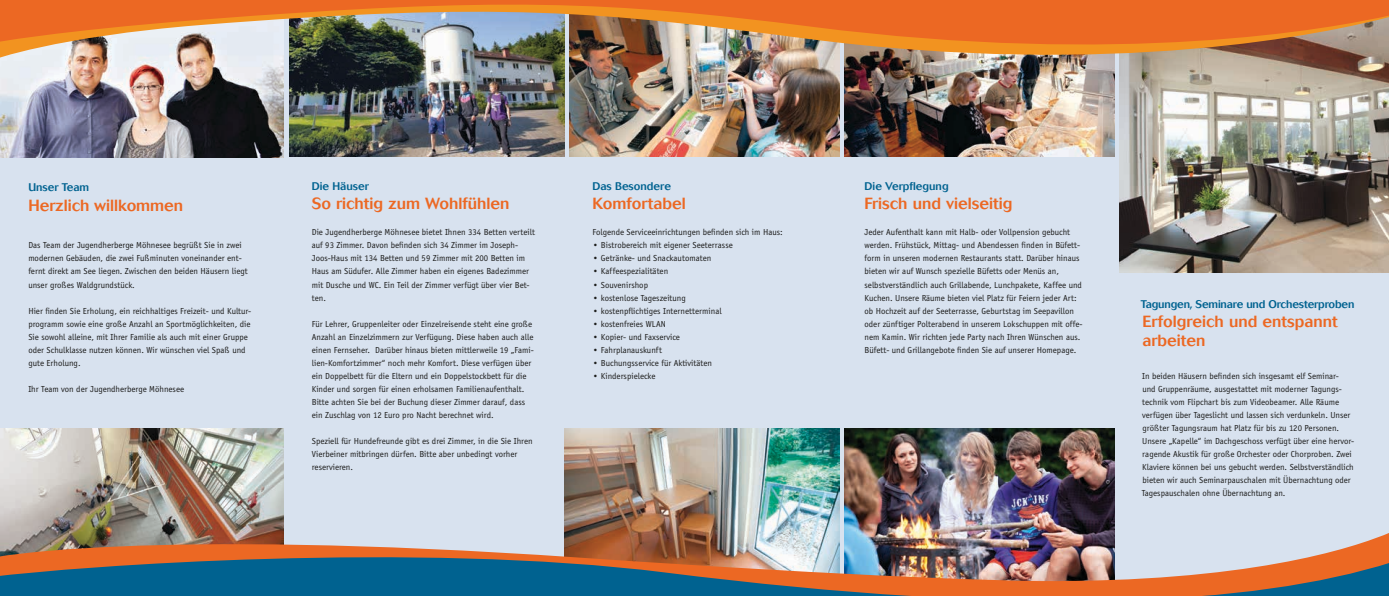
<style>
.page{position:relative;width:1389px;height:596px;background:#fff}
.page>*{position:absolute;margin:0;border:0;box-sizing:border-box;transform-origin:0 0}
.t1{font:500 16px/19.2px "Cosmos BQ";color:#ec6823}
.t2{font:500 11px "Cosmos BQ";letter-spacing:-.005em;color:#006290}
.t3{font:9px/13px "Officina Sans";color:#1c1c1b}
</style>
<div class="page">
<div style="left:0;top:0;width:1389px;height:595px;background:#d8e2ef"></div>
<img style="left:0;top:428px;width:283px;height:99px">
<img style="left:564px;top:428px;width:275px;height:99px">
<img style="left:845px;top:428px;width:269px;height:99px">
<img style="left:1120px;top:79px;width:269px;height:193px">
<img style="left:845px;top:79px;width:269px;height:77px">
<img style="left:570px;top:79px;width:269px;height:77px">
<img style="left:289px;top:79px;width:275px;height:77px">
<img style="left:0;top:79px;width:283px;height:78px">
<img style="left:0;top:527px;width:1389px;height:14px">
<img style="left:0;top:541px;width:1389px;height:54px">
<img style="left:0;top:66px;width:1389px;height:13px">
<img style="left:0;top:0;width:1389px;height:66px">
<p class="t2" style="left:28px;top:180px;width:62px">Unser Team</p>
<h1 class="t1" style="left:28px;top:196px;width:156px">Herzlich willkommen</h1>
<p class="t3" style="left:28px;top:239px;width:221px">Das Team der Jugendherberge Möhnesee begrüßt Sie in zwei modernen Gebäuden, die zwei Fußminuten voneinander ent&shy;fernt direkt am See liegen. Zwischen den beiden Häusern liegt unser großes Waldgrundstück.</p>
<p class="t3" style="left:28px;top:304px;width:225px">Hier finden Sie Erholung, ein reichhaltiges Freizeit- und Kultur&shy;programm sowie eine große Anzahl an Sportmöglichkeiten, die Sie sowohl alleine, mit Ihrer Familie als auch mit einer Gruppe oder Schulklasse nutzen können. Wir wünschen viel Spaß und gute Erholung.</p>
<p class="t3" style="left:28px;top:382px;width:157px">Ihr Team von der Jugendherberge Möhnesee</p>
<p class="t2" style="left:312px;top:180px;width:59px">Die Häuser</p>
<h1 class="t1" style="left:312px;top:194px;width:199px">So richtig zum Wohlfühlen</h1>
<p class="t3" style="left:312px;top:226px;width:225px">Die Jugendherberge Möhnesee bietet Ihnen 334 Betten verteilt auf 93 Zimmer. Davon befinden sich 34 Zimmer im Joseph-Joos-Haus mit 134 Betten und 59 Zimmer mit 200 Betten im Haus am Südufer. Alle Zimmer haben ein eigenes Badezimmer mit Dusche und WC. Ein Teil der Zimmer verfügt über vier Bet&shy;ten.</p>
<p class="t3" style="left:312px;top:317px;width:223px">Für Lehrer, Gruppenleiter oder Einzelreisende steht eine große Anzahl an Einzelzimmern zur Verfügung. Diese haben auch alle einen Fernseher. Darüber hinaus bieten mittlerweile 19 „Fami&shy;lien-Komfortzimmer“ noch mehr Komfort. Diese verfügen über ein Doppelbett für die Eltern und ein Doppelstockbett für die Kinder und sorgen für einen erholsamen Familienaufenthalt.<br>Bitte achten Sie bei der Buchung dieser Zimmer darauf, dass ein Zuschlag von 12 Euro pro Nacht berechnet wird.</p>
<p class="t3" style="left:312px;top:434px;width:222px">Speziell für Hundefreunde gibt es drei Zimmer, in die Sie Ihren<br>Vierbeiner mitbringen dürfen. Bitte aber unbedingt vorher reservieren.</p>
<p class="t2" style="left:592px;top:180px;width:80px">Das Besondere</p>
<h1 class="t1" style="left:592px;top:194px;width:95px">Komfortabel</h1>
<p class="t3" style="left:592px;top:226px;width:192px">Folgende Serviceeinrichtungen befinden sich im Haus:</p>
<p class="t3" style="left:592px;top:239px;width:142px">• Bistrobereich mit eigener Seeterrasse</p>
<p class="t3" style="left:592px;top:252px;width:120px">• Getränke- und Snackautomaten</p>
<p class="t3" style="left:592px;top:265px;width:77px">• Kaffeespezialitäten</p>
<p class="t3" style="left:592px;top:278px;width:57px">• Souvenirshop</p>
<p class="t3" style="left:592px;top:291px;width:95px">• kostenlose Tageszeitung</p>
<p class="t3" style="left:592px;top:304px;width:131px">• kostenpflichtiges Internetterminal</p>
<p class="t3" style="left:592px;top:317px;width:75px">• kostenfreies WLAN</p>
<p class="t3" style="left:592px;top:330px;width:89px">• Kopier- und Faxservice</p>
<p class="t3" style="left:592px;top:343px;width:71px">• Fahrplanauskunft</p>
<p class="t3" style="left:592px;top:356px;width:121px">• Buchungsservice für Aktivitäten</p>
<p class="t3" style="left:592px;top:369px;width:65px">• Kinderspielecke</p>
<p class="t2" style="left:865px;top:180px;width:86px">Die Verpflegung</p>
<h1 class="t1" style="left:865px;top:194px;width:149px">Frisch und vielseitig</h1>
<p class="t3" style="left:865px;top:226px;width:220px">Jeder Aufenthalt kann mit Halb- oder Vollpension gebucht werden. Frühstück, Mittag- und Abendessen finden in Büfett&shy;form in unseren modernen Restaurants statt. Darüber hinaus bieten wir auf Wunsch spezielle Büfetts oder Menüs an, selbstverständlich auch Grillabende, Lunchpakete, Kaffee und Kuchen. Unsere Räume bieten viel Platz für Feiern jeder Art: ob Hochzeit auf der Seeterrasse, Geburtstag im Seepavillon oder zünftiger Polterabend in unserem Lokschuppen mit offe&shy;nem Kamin. Wir richten jede Party nach Ihren Wünschen aus.<br>Büfett- und Grillangebote finden Sie auf unserer Homepage.</p>
<p class="t2" style="left:1141px;top:297px;width:215px">Tagungen, Seminare und Orchesterproben</p>
<h1 class="t1" style="left:1143px;top:311px;width:197px">Erfolgreich und entspannt arbeiten</h1>
<p class="t3" style="left:1142px;top:369px;width:214px">In beiden Häusern befinden sich insgesamt elf Seminar-<br>und Gruppenräume, ausgestattet mit moderner Tagungs&shy;technik vom Flipchart bis zum Videobeamer. Alle Räume verfügen über Tageslicht und lassen sich verdunkeln. Unser größter Tagungsraum hat Platz für bis zu 120 Personen.<br>Unsere „Kapelle“ im Dachgeschoss verfügt über eine hervor&shy;ragende Akustik für große Orchester oder Chorproben. Zwei Klaviere können bei uns gebucht werden. Selbstverständlich bieten wir auch Seminarpauschalen mit Übernachtung oder Tagespauschalen ohne Übernachtung an.</p>
</div>
